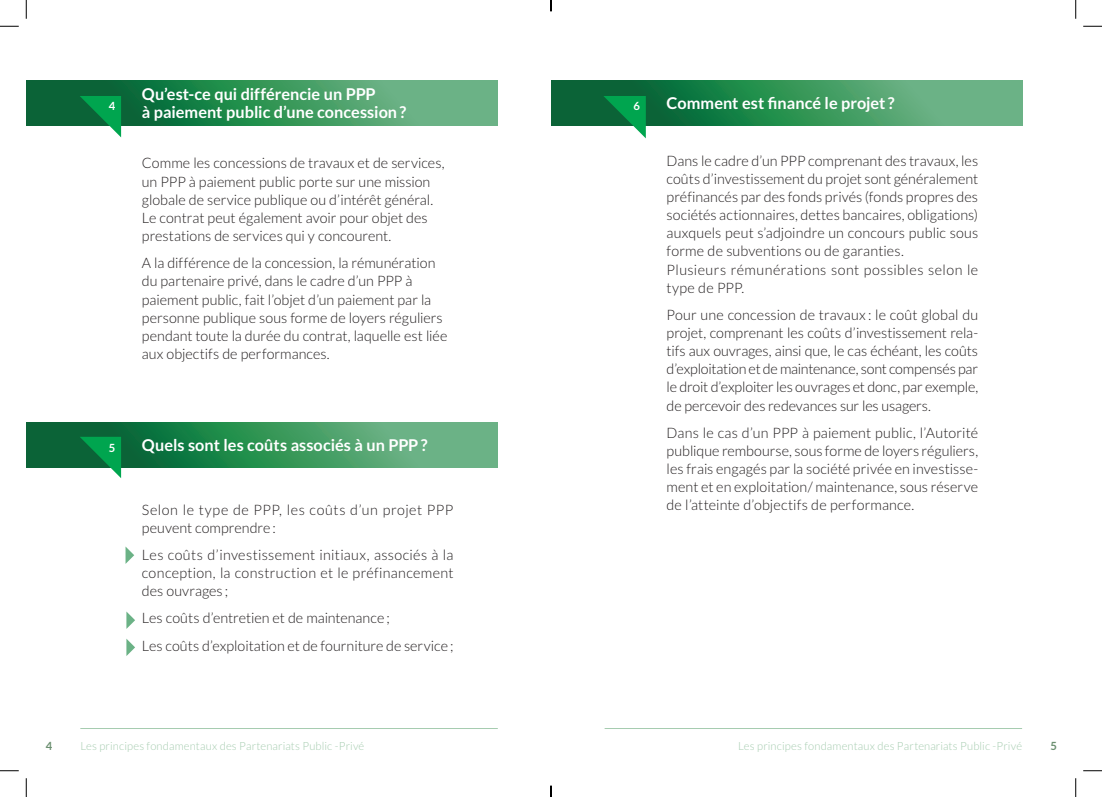
<style>
.page{position:relative;width:1102px;height:797px;background:#fff}
.page>*{position:absolute;margin:0;border:0;box-sizing:border-box;transform-origin:0 0}
.t1{font:700 16.25px/18.8px "Lato";color:#fff}
.t2{font:300 14.38px/18.1px "Lato";color:#231f20}
.t3{font:300 14.38px/18.1px "Lato";letter-spacing:.03em;color:#231f20}
.t4{font:300 11.25px "Lato";letter-spacing:.015em;color:#a6ccb0}
.t5{font:700 11.25px "Lato";color:#fff}
.t6{font:700 11.25px "Lato";color:#6b8f70}
</style>
<div class="page">
<hr style="left:80px;top:728px;width:418px;height:1px;background:#a6ccb0">
<hr style="left:604px;top:728px;width:417px;height:1px;background:#a6ccb0">
<svg style="left:26px;top:422px;width:472px;height:45px;background:#37905c"></svg>
<svg style="left:80px;top:437px;width:41px;height:41px"></svg>
<svg style="left:551px;top:80px;width:471px;height:45px;background:#37905c"></svg>
<svg style="left:603px;top:96px;width:42px;height:42px"></svg>
<svg style="left:125px;top:546px;width:9px;height:18px"></svg>
<svg style="left:126px;top:611px;width:9px;height:18px"></svg>
<svg style="left:126px;top:639px;width:9px;height:17px"></svg>
<svg style="left:26px;top:80px;width:472px;height:45px;background:#378f5c"></svg>
<svg style="left:80px;top:96px;width:41px;height:41px"></svg>
<svg style="left:0;top:25px;width:19px;height:2px"></svg>
<svg style="left:1083px;top:25px;width:18px;height:2px"></svg>
<svg style="left:0;top:770px;width:19px;height:1px"></svg>
<svg style="left:1083px;top:770px;width:18px;height:1px"></svg>
<svg style="left:25px;top:0;width:2px;height:19px"></svg>
<svg style="left:25px;top:778px;width:2px;height:19px"></svg>
<svg style="left:1075px;top:0;width:1px;height:19px"></svg>
<svg style="left:1075px;top:778px;width:1px;height:19px"></svg>
<svg style="left:550px;top:785px;width:1px;height:12px"></svg>
<p class="t5" style="left:109px;top:100px;width:8px">4</p>
<p class="t1" style="left:142px;top:84px;width:266px">Qu’est-ce qui différencie un PPP<br>à paiement public d’une concession ?</p>
<p class="t2" style="left:142px;top:154px;width:304px">Comme les concessions de travaux et de services, un PPP à paiement public porte sur une mission globale de service publique ou d’intérêt général.<br>Le contrat peut également avoir pour objet des prestations de services qui y concourent.</p>
<p class="t2" style="left:142px;top:254px;width:307px">A la différence de la concession, la rémunération du partenaire privé, dans le cadre d’un PPP à paiement public, fait l’objet d’un paiement par la personne publique sous forme de loyers réguliers pendant toute la durée du contrat, laquelle est liée aux objectifs de performances.</p>
<p class="t5" style="left:109px;top:441px;width:8px">5</p>
<p class="t1" style="left:142px;top:435px;width:287px">Quels sont les coûts associés à un PPP?</p>
<p class="t3" style="left:142px;top:500px;width:313px">Selon le type de PPP, les coûts d’un projet PPP peuvent comprendre :</p>
<p class="t2" style="left:142px;top:546px;width:313px;text-align:justify">Les coûts d’investissement initiaux, associés à la conception, la construction et le préfinancement des ouvrages ;</p>
<p class="t2" style="left:142px;top:604px;width:313px;line-height:27.1px">Les coûts d’entretien et de maintenance ;<br>Les coûts d’exploitation et de fourniture de service ;</p>
<p class="t5" style="left:633px;top:99px;width:8px">6</p>
<p class="t1" style="left:666px;top:93px;width:230px">Comment est financé le projet ?</p>
<p class="t2" style="left:666px;top:151px;width:313px">Dans le cadre d’un PPP comprenant des travaux, les coûts d’investissement du projet sont généralement préfinancés par des fonds privés (fonds propres des sociétés actionnaires, dettes bancaires, obligations) auxquels peut s’adjoindre un concours public sous forme de subventions ou de garanties.<br>Plusieurs rémunérations sont possibles selon le type de PPP.</p>
<p class="t2" style="left:666px;top:306px;width:313px;text-align:justify">Pour une concession de travaux : le coût global du projet, comprenant les coûts d’investissement rela&shy;tifs aux ouvrages, ainsi que, le cas échéant, les coûts d’exploitation et de maintenance, sont compensés par le droit d’exploiter les ouvrages et donc, par exemple, de percevoir des redevances sur les usagers.</p>
<p class="t2" style="left:666px;top:423px;width:313px;text-align:justify">Dans le cas d’un PPP à paiement public, l’Autorité publique rembourse, sous forme de loyers réguliers, les frais engagés par la société privée en investisse&shy;ment et en exploitation/ maintenance, sous réserve de l’atteinte d’objectifs de performance.</p>
<p class="t6" style="left:46px;top:739px;width:8px">4</p>
<p class="t4" style="left:80px;top:739px;width:285px">Les principes fondamentaux des Partenariats Public -Privé</p>
<p class="t4" style="left:738px;top:739px;width:285px">Les principes fondamentaux des Partenariats Public -Privé</p>
<p class="t6" style="left:1050px;top:739px;width:8px">5</p>
</div>
